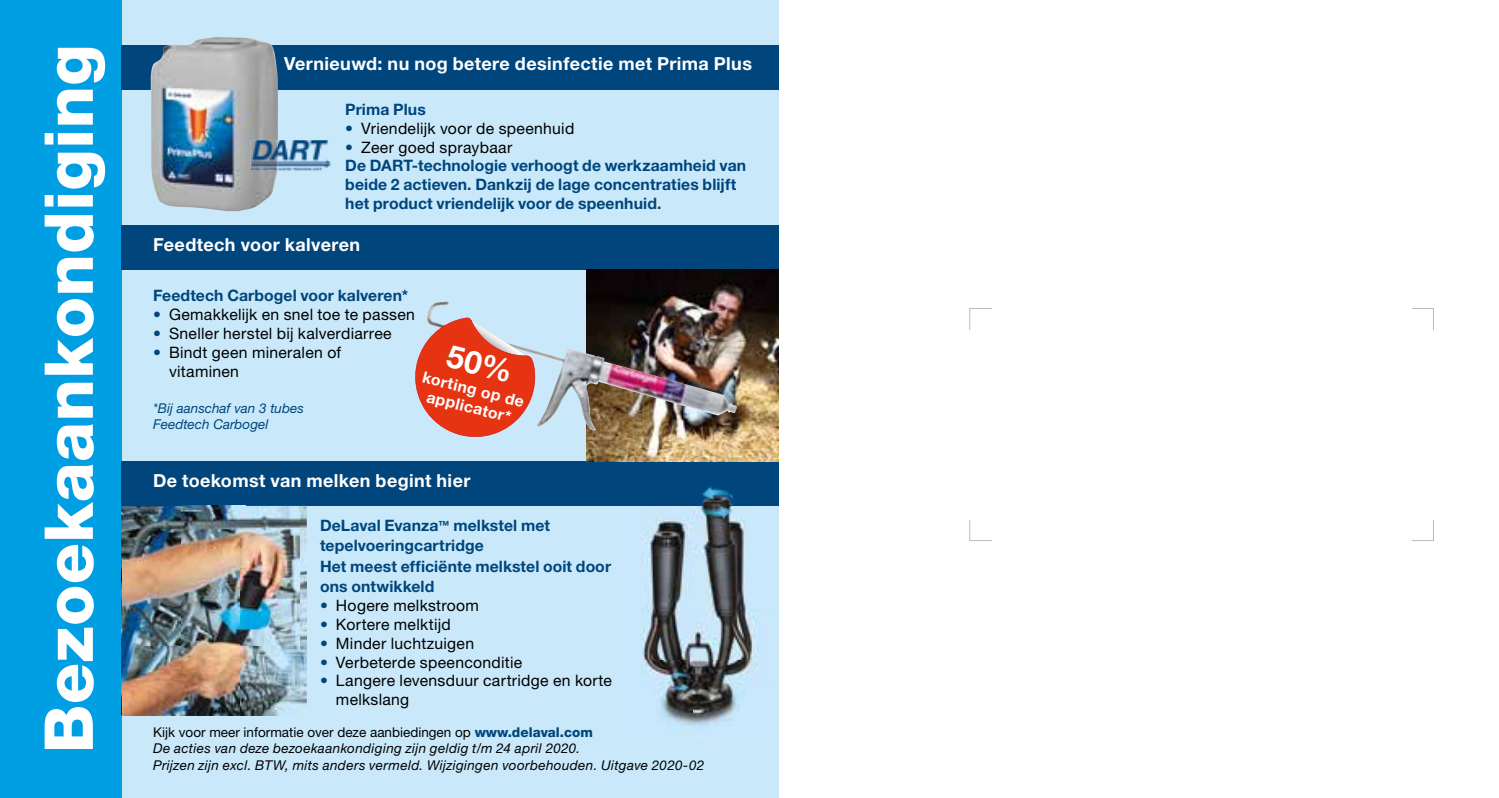
<style>
.page{position:relative;width:1499px;height:798px;background:#fff}
.page>*{position:absolute;margin:0;border:0;box-sizing:border-box;transform-origin:0 0}
.t1{font:800 67.5px "Helvetica Neue LT Std";letter-spacing:.005em;color:#fff}
.t2{font:700 18px "Helvetica Neue LT Std";letter-spacing:.02em;color:#fff}
.t3{font:700 15.75px/18.9px "Helvetica Neue LT Std";letter-spacing:.005em;color:#00457c}
.t4{font:15.75px/18.9px "Helvetica Neue LT Std";letter-spacing:.02em;color:#000}
.t5{font:700 15.75px "Helvetica Neue LT Std";color:#fff}
.t6{font:italic 13.5px/16.2px "Helvetica Neue LT Std";letter-spacing:.025em;color:#000}
.t7{font:13.5px "Helvetica Neue LT Std";color:#000}
.t8{font:italic 13.5px/16.2px "Helvetica Neue LT Std";color:#00457c}
.s1{color:#00457c}
.s2{font-weight:400}
.s3{font-weight:400;color:#000}
.s4{font-size:11.25px}
.s5{font-weight:800;color:#00457c}
</style>
<div class="page">
<div style="left:121px;top:0;width:657px;height:797px;background:#c9e9fb"></div>
<div style="left:0;top:0;width:121px;height:797px;background:#009fe3"></div>
<div style="left:121px;top:225px;width:657px;height:44px;background:#00457c"></div>
<div style="left:121px;top:461px;width:657px;height:44px;background:#00457c"></div>
<div style="left:121px;top:45px;width:657px;height:44px;background:#00457c"></div>
<img style="left:151px;top:37px;width:127px;height:174px">
<img style="left:251px;top:140px;width:80px;height:30px">
<img style="left:587px;top:269px;width:191px;height:192px">
<img style="left:427px;top:301px;width:154px;height:125px">
<img style="left:121px;top:505px;width:62px;height:70px">
<img style="left:183px;top:505px;width:52px;height:5px">
<img style="left:245px;top:505px;width:62px;height:70px">
<img style="left:121px;top:575px;width:1px;height:70px">
<img style="left:300px;top:575px;width:7px;height:70px">
<img style="left:183px;top:715px;width:62px;height:1px">
<img style="left:300px;top:645px;width:7px;height:61px">
<img style="left:122px;top:510px;width:178px;height:205px">
<img style="left:615px;top:486px;width:155px;height:240px">
<svg style="left:415px;top:317px;width:124px;height:120px"></svg>
<h1 class="t1" style="left:29px;top:753px;width:710px;rotate:-90deg">Bezoekaankondiging</h1>
<p class="t2" style="left:284px;top:53px;width:469px">Vernieuwd: nu nog betere desinfectie met Prima Plus</p>
<p class="t3" style="left:345px;top:99px;width:82px">Prima Plus</p>
<p class="t4" style="left:345px;top:118px;width:231px"><span class="s1">•</span> Vriendelijk voor de speenhuid</p>
<p class="t3" style="left:345px;top:137px;width:402px"><span class="s2">•</span> <span class="s3">Zeer goed spraybaar<br></span>De DART-technologie verhoogt de werkzaamheid van beide 2 actieven. Dankzij de lage concentraties blijft het product vriendelijk voor de speenhuid.</p>
<p class="t2" style="left:153px;top:233px;width:209px">Feedtech voor kalveren</p>
<p class="t3" style="left:153px;top:286px;width:257px">Feedtech Carbogel voor kalveren*</p>
<p class="t4" style="left:153px;top:305px;width:263px"><span class="s1">•</span> Gemakkelijk en snel toe te passen</p>
<p class="t4" style="left:153px;top:324px;width:240px"><span class="s1">•</span> Sneller herstel bij kalverdiarree</p>
<p class="t4" style="left:169px;top:343px;width:174px;text-indent:-16px"><span class="s1">•</span> Bindt geen mineralen of vitaminen</p>
<p class="t8" style="left:153px;top:399px;width:152px">*Bij aanschaf van 3 tubes<br>Feedtech Carbogel</p>
<p class="t5" style="left:425px;top:367px;width:106px;rotate:14deg">korting op de</p>
<p class="t5" style="left:429px;top:386px;width:88px;rotate:14deg">applicator*</p>
<p class="t2" style="left:153px;top:469px;width:319px">De toekomst van melken begint hier</p>
<p class="t3" style="left:320px;top:514px;width:293px;line-height:20.2px">DeLaval Evanza<span class="s4">™</span> melkstel met tepelvoeringcartridge<br>Het meest efficiënte melkstel ooit door ons ontwikkeld</p>
<p class="t4" style="left:320px;top:595px;width:160px"><span class="s1">•</span> Hogere melkstroom</p>
<p class="t4" style="left:320px;top:614px;width:132px"><span class="s1">•</span> Kortere melktijd</p>
<p class="t4" style="left:320px;top:633px;width:156px"><span class="s1">•</span> Minder luchtzuigen</p>
<p class="t4" style="left:320px;top:652px;width:204px"><span class="s1">•</span> Verbeterde speenconditie</p>
<p class="t4" style="left:336px;top:671px;width:277px;text-indent:-16px"><span class="s1">•</span> Langere levensduur cartridge en korte melkslang</p>
<p class="t7" style="left:153px;top:723px;width:441px">Kijk voor meer informatie over deze aanbiedingen op <span class="s5">www.delaval.com</span></p>
<p class="t6" style="left:153px;top:740px;width:553px">De acties van deze bezoekaankondiging zijn geldig t/m 24 april 2020.<br>Prijzen zijn excl. BTW, mits anders vermeld. Wijzigingen voorbehouden. Uitgave 2020-02</p>
</div>
